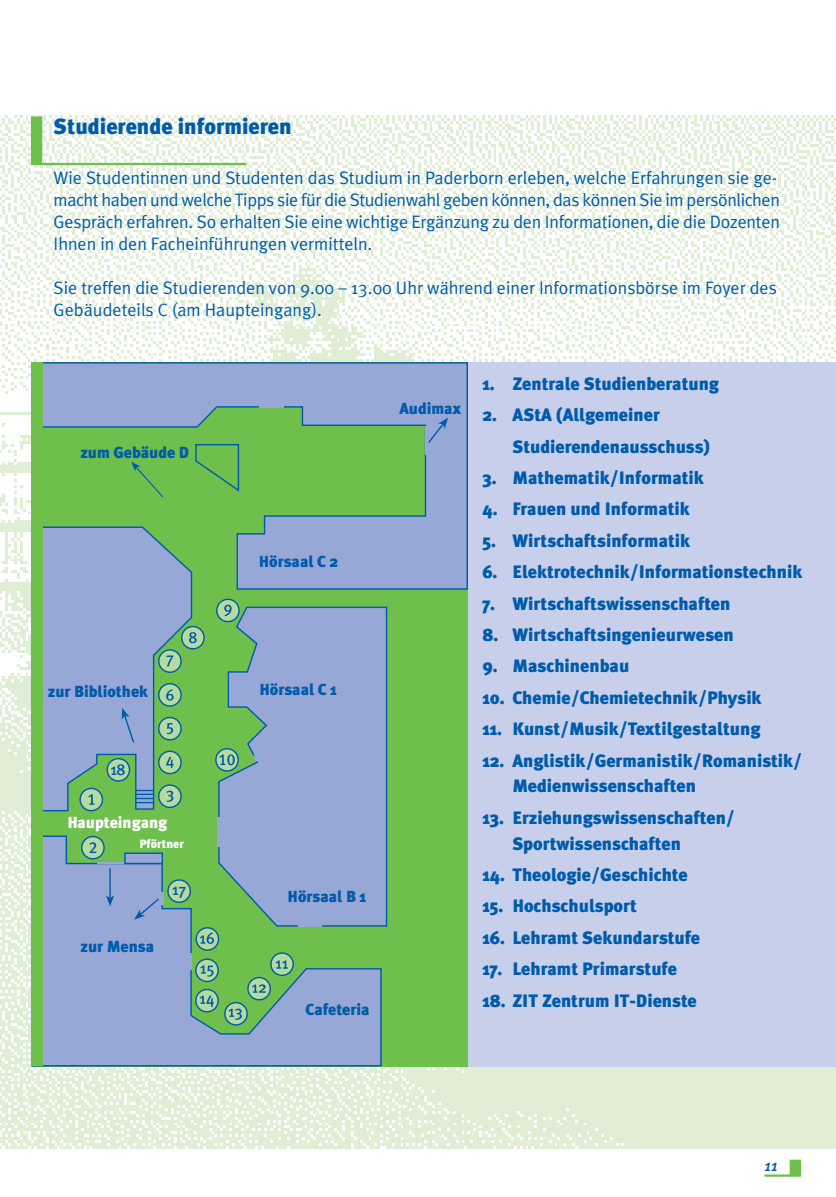
<style>
.page{position:relative;width:836px;height:1197px;background:#fff}
.page>*{position:absolute;margin:0;border:0;box-sizing:border-box;transform-origin:0 0}
.t1{font:900 22px "Meta Plus";color:#005baa}
.t2{font:900 18px/25.8px "Meta Plus";color:#005baa}
.t3{font:18px/22px "Meta Plus Normal";color:#005baa}
.t4{font:900 16px "Meta Plus";color:#005baa}
.t5{font:900 16px "Meta Plus";color:#fff}
.t6{font:500 16px "Meta Plus";color:#005baa}
.t7{font:italic 500 16px "Meta Plus";color:#005baa}
.t8{font:900 12px "Meta Plus";color:#fff}
</style>
<div class="page">
<img style="left:0;top:116px;width:836px;height:1032px">
<div style="left:416px;top:362px;width:420px;height:704px;background:#c7cfea"></div>
<svg style="left:764px;top:1159px;width:37px;height:17px"></svg>
<svg style="left:31px;top:116px;width:215px;height:49px"></svg>
<div style="left:32px;top:362px;width:435px;height:704px;background:#6fbf4c"></div>
<svg style="left:30px;top:361px;width:439px;height:229px;fill:#98a8d6"></svg>
<svg style="left:240px;top:606px;width:148px;height:321px;background:#93a7ce"></svg>
<svg style="left:30px;top:526px;width:104px;height:286px;background:#94abc8"></svg>
<svg style="left:30px;top:834px;width:352px;height:233px;fill:#98a8d6"></svg>
<svg style="left:195px;top:958px;width:24px;height:24px"></svg>
<svg style="left:195px;top:988px;width:24px;height:24px"></svg>
<svg style="left:224px;top:1001px;width:24px;height:24px"></svg>
<svg style="left:247px;top:976px;width:24px;height:24px"></svg>
<svg style="left:270px;top:952px;width:24px;height:24px"></svg>
<svg style="left:134px;top:443px;width:106px;height:473px"></svg>
<svg style="left:134px;top:909px;width:11px;height:10px"></svg>
<hr style="left:109px;top:868px;width:2px;height:30px;background:#005baa">
<svg style="left:106px;top:895px;width:8px;height:11px"></svg>
<svg style="left:122px;top:708px;width:13px;height:36px"></svg>
<svg style="left:131px;top:462px;width:33px;height:36px"></svg>
<svg style="left:426px;top:417px;width:22px;height:27px"></svg>
<hr style="left:259px;top:406px;width:25px;height:2px;background:#98a8d6">
<div style="left:425px;top:426px;width:3px;height:29px;background:#6fbf4c;border:2px solid #98a8d6"></div>
<hr style="left:97px;top:862px;width:27px;height:2px;background:#98a8d6">
<svg style="left:161px;top:892px;width:2px;height:12px"></svg>
<svg style="left:190px;top:953px;width:2px;height:16px"></svg>
<hr style="left:218px;top:817px;width:4px;height:30px;background:#98a8d6">
<hr style="left:298px;top:924px;width:24px;height:3px;background:#98a8d6">
<svg style="left:253px;top:754px;width:8px;height:8px"></svg>
<svg style="left:81px;top:835px;width:24px;height:24px"></svg>
<svg style="left:89px;top:842px;width:7px;height:11px"></svg>
<svg style="left:79px;top:787px;width:24px;height:24px"></svg>
<svg style="left:88px;top:794px;width:6px;height:10px"></svg>
<svg style="left:195px;top:927px;width:24px;height:23px"></svg>
<div style="left:124px;top:852px;width:39px;height:12px;background:#98a8d6;border:1px solid #005baa"></div>
<div style="left:31px;top:362px;width:11px;height:704px;background:#6fbf4c"></div>
<svg style="left:181px;top:626px;width:24px;height:23px"></svg>
<svg style="left:189px;top:632px;width:8px;height:11px"></svg>
<svg style="left:275px;top:960px;width:13px;height:8px"></svg>
<svg style="left:200px;top:932px;width:14px;height:11px"></svg>
<svg style="left:200px;top:965px;width:13px;height:11px"></svg>
<svg style="left:200px;top:995px;width:14px;height:11px"></svg>
<svg style="left:228px;top:1008px;width:14px;height:11px"></svg>
<svg style="left:252px;top:984px;width:14px;height:8px"></svg>
<svg style="left:167px;top:879px;width:24px;height:24px"></svg>
<svg style="left:106px;top:758px;width:24px;height:23px"></svg>
<p class="t1" style="left:54px;top:118px;width:240px">Studierende informieren</p>
<p class="t3" style="left:54px;top:168px;width:728px">Wie Studentinnen und Studenten das Studium in Paderborn erleben, welche Erfahrungen sie ge&shy;macht haben und welche Tipps sie für die Studienwahl geben können, das können Sie im persönlichen Gespräch erfahren. So erhalten Sie eine wichtige Ergänzung zu den Informationen, die die Dozenten Ihnen in den Facheinführungen vermitteln.</p>
<p class="t3" style="left:54px;top:278px;width:725px">Sie treffen die Studierenden von 9.00 – 13.00 Uhr während einer Informationsbörse im Foyer des<br>Gebäudeteils C (am Haupteingang).</p>
<p class="t4" style="left:80px;top:447px;width:110px">zum Gebäude D</p>
<p class="t4" style="left:259px;top:556px;width:81px">Hörsaal C 2</p>
<p class="t4" style="left:48px;top:686px;width:102px">zur Bibliothek</p>
<p class="t4" style="left:259px;top:684px;width:79px">Hörsaal C 1</p>
<p class="t6" style="left:110px;top:763px;width:17px">18</p>
<p class="t5" style="left:67px;top:816px;width:101px">Haupteingang</p>
<p class="t8" style="left:139px;top:839px;width:46px">Pförtner</p>
<p class="t4" style="left:80px;top:940px;width:75px">zur Mensa</p>
<p class="t6" style="left:172px;top:883px;width:16px">17</p>
<p class="t4" style="left:287px;top:890px;width:80px">Hörsaal B 1</p>
<p class="t4" style="left:306px;top:1003px;width:65px">Cafeteria</p>
<p class="t4" style="left:399px;top:403px;width:63px">Audimax</p>
<p class="t2" style="left:482px;top:372px;width:238px">1. Zentrale Studienberatung</p>
<p class="t2" style="left:512px;top:401px;width:199px;line-height:31.4px;text-indent:-30px">2. AStA (Allgemeiner<br>Studierendenausschuss)</p>
<p class="t2" style="left:482px;top:466px;width:223px">3. Mathematik/Informatik</p>
<p class="t2" style="left:482px;top:498px;width:209px">4. Frauen und Informatik</p>
<p class="t2" style="left:482px;top:529px;width:209px">5. Wirtschaftsinformatik</p>
<p class="t2" style="left:482px;top:561px;width:321px">6. Elektrotechnik/Informationstechnik</p>
<p class="t2" style="left:482px;top:592px;width:249px">7. Wirtschaftswissenschaften</p>
<p class="t2" style="left:482px;top:623px;width:253px">8. Wirtschaftsingenieurwesen</p>
<p class="t2" style="left:482px;top:655px;width:148px">9. Maschinenbau</p>
<p class="t2" style="left:482px;top:686px;width:281px">10. Chemie/Chemietechnik/Physik</p>
<p class="t2" style="left:482px;top:718px;width:280px">11. Kunst/Musik/Textilgestaltung</p>
<p class="t2" style="left:512px;top:749px;width:291px;text-indent:-30px">12. Anglistik/Germanistik/Romanistik/<br>Medienwissenschaften</p>
<p class="t2" style="left:512px;top:806px;width:224px;text-indent:-30px">13. Erziehungswissenschaften/<br>Sportwissenschaften</p>
<p class="t2" style="left:482px;top:863px;width:207px">14. Theologie/Geschichte</p>
<p class="t2" style="left:482px;top:895px;width:156px">15. Hochschulsport</p>
<p class="t2" style="left:482px;top:926px;width:219px">16. Lehramt Sekundarstufe</p>
<p class="t2" style="left:482px;top:957px;width:196px">17. Lehramt Primarstufe</p>
<p class="t2" style="left:482px;top:989px;width:216px">18. ZIT Zentrum IT-Dienste</p>
<p class="t7" style="left:764px;top:1160px;width:15px">11</p>
</div>
